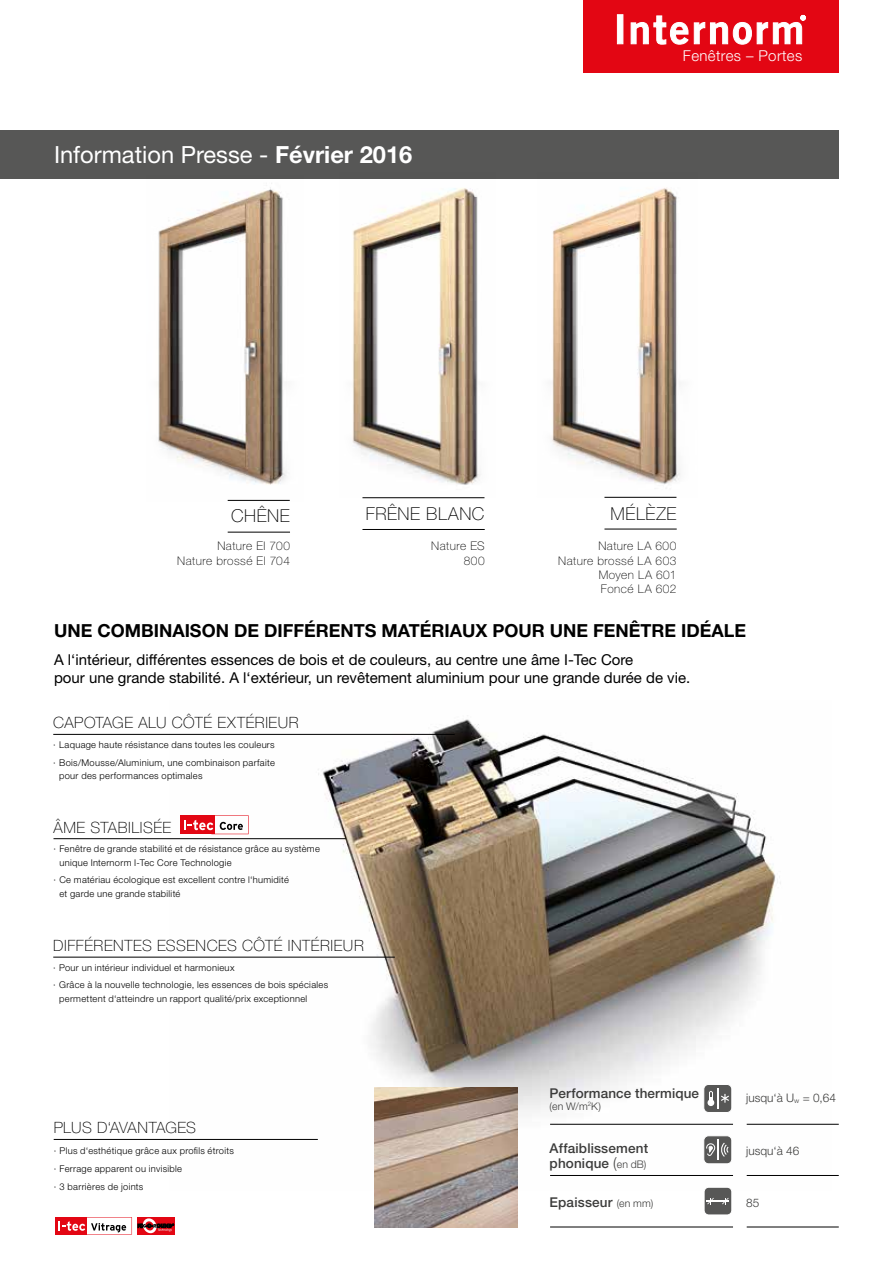
<style>
.page{position:relative;width:893px;height:1263px;background:#fff}
.page>*{position:absolute;margin:0;border:0;box-sizing:border-box;transform-origin:0 0}
.t1{font:23.7px "Helvetica Neue LT Pro";color:#fff}
.t2{font:700 18px "Helvetica Neue LT Pro";color:#000}
.t3{font:100 17.85px "Helvetica Neue LT Pro";letter-spacing:.035em;color:#000}
.t4{font:100 15.6px "Helvetica Neue LT Pro";letter-spacing:.035em;color:#000}
.t5{font:100 15.6px "Helvetica Neue LT Pro";letter-spacing:.005em;color:#000}
.t6{font:15px/18px "Helvetica Neue LT Pro";color:#000}
.t7{font:300 15px "Helvetica Neue LT Pro";letter-spacing:.025em;color:#fff}
.t8{font:500 13.5px/15px "Helvetica Neue LT Pro";letter-spacing:.01em;color:#3c3c3b}
.t9{font:100 11.85px/14.2px "Helvetica Neue LT Pro";letter-spacing:.045em;color:#000;text-align:right}
.t10{font:300 11.85px "Helvetica Neue LT Pro";color:#3c3c3b}
.t11{font:300 10.5px "Helvetica Neue LT Pro";color:#3c3c3b}
.t12{font:300 9.3px/17.9px "Helvetica Neue LT Pro";letter-spacing:.03em;color:#000}
.s1{font-weight:700}
.s2{font-size:6.9px}
.s3{font-weight:300;font-size:15px}
.s4{font-weight:300;font-size:10.5px}
</style>
<div class="page">
<div style="left:1px;top:130px;width:838px;height:49px;background:#575756"></div>
<div style="left:584px;top:0;width:255px;height:73px;background:#e30613"></div>
<div style="left:617px;top:14px;width:6px;height:30px;background:#fff"></div>
<svg style="left:631px;top:15px;width:175px;height:30px"></svg>
<img style="left:169px;top:719px;width:662px;height:471px">
<hr style="left:53px;top:734px;width:402px;height:1px;background:#000">
<hr style="left:54px;top:838px;width:292px;height:1px;background:#000">
<hr style="left:53px;top:957px;width:342px;height:1px;background:#000">
<div style="left:137px;top:1217px;width:38px;height:17px;background:#e30613"></div>
<svg style="left:138px;top:1218px;width:36px;height:15px"></svg>
<div style="left:181px;top:815px;width:34px;height:19px;background:#e30613"></div>
<svg style="left:184px;top:815px;width:65px;height:19px"></svg>
<hr style="left:54px;top:1139px;width:264px;height:1px;background:#000">
<div style="left:55px;top:1217px;width:32px;height:17px;background:#e30613"></div>
<svg style="left:58px;top:1217px;width:74px;height:17px"></svg>
<img style="left:374px;top:1087px;width:143px;height:140px">
<hr style="left:550px;top:1124px;width:183px;height:1px;background:#000">
<hr style="left:550px;top:1175px;width:183px;height:1px;background:#000">
<div style="left:702px;top:1134px;width:31px;height:31px;border:2px solid #fff;border-radius:5px"></div>
<div style="left:704px;top:1136px;width:28px;height:28px;background:#575756;border-radius:5px"></div>
<div style="left:703px;top:1135px;width:29px;height:29px;border:1px solid #fff;border-radius:5px"></div>
<svg style="left:706px;top:1139px;width:23px;height:21px"></svg>
<div style="left:702px;top:1083px;width:31px;height:31px;border:2px solid #fff;border-radius:5px"></div>
<div style="left:704px;top:1084px;width:28px;height:28px;background:#575756;border-radius:5px"></div>
<div style="left:703px;top:1084px;width:29px;height:29px;border:1px solid #fff;border-radius:5px"></div>
<div style="left:707px;top:1099px;width:7px;height:7px;border:1px solid #fff;border-radius:50%"></div>
<svg style="left:708px;top:1088px;width:21px;height:21px"></svg>
<hr style="left:747px;top:1124px;width:92px;height:1px;background:#000">
<hr style="left:747px;top:1175px;width:92px;height:1px;background:#000">
<hr style="left:550px;top:1227px;width:183px;height:1px;background:#000">
<hr style="left:747px;top:1227px;width:92px;height:1px;background:#000">
<div style="left:703px;top:1186px;width:30px;height:30px;border:2px solid #fff;border-radius:5px"></div>
<div style="left:704px;top:1187px;width:28px;height:28px;background:#575756;border-radius:5px"></div>
<div style="left:704px;top:1187px;width:28px;height:28px;border:1px solid #fff;border-radius:5px"></div>
<svg style="left:706px;top:1198px;width:23px;height:6px"></svg>
<img style="left:551px;top:188px;width:129px;height:310px">
<img style="left:553px;top:189px;width:123px;height:293px">
<img style="left:158px;top:183px;width:132px;height:318px">
<img style="left:159px;top:189px;width:123px;height:294px">
<img style="left:352px;top:196px;width:133px;height:302px">
<img style="left:354px;top:188px;width:122px;height:296px">
<hr style="left:604px;top:497px;width:72px;height:1px;background:#000">
<hr style="left:604px;top:529px;width:73px;height:1px;background:#000">
<hr style="left:228px;top:500px;width:62px;height:1px;background:#000">
<hr style="left:228px;top:532px;width:62px;height:1px;background:#000">
<hr style="left:362px;top:497px;width:122px;height:1px;background:#000">
<hr style="left:362px;top:529px;width:123px;height:1px;background:#000">
<h1 class="t1" style="left:54px;top:140px;width:360px">Information Presse - <span class="s1">Février 2016</span></h1>
<h3 class="t7" style="left:683px;top:46px;width:121px">Fenêtres – Portes</h3>
<h3 class="t3" style="left:231px;top:505px;width:60px">CHÊNE</h3>
<h3 class="t3" style="left:366px;top:503px;width:120px">FRÊNE BLANC</h3>
<h3 class="t3" style="left:611px;top:503px;width:67px">MÉLÈZE</h3>
<p class="t9" style="left:177px;top:539px;width:114px">Nature EI 700<br>Nature brossé EI 704</p>
<p class="t9" style="left:431px;top:539px;width:55px">Nature ES<br>800</p>
<p class="t9" style="left:558px;top:539px;width:120px">Nature LA 600<br>Nature brossé LA 603<br>Moyen LA 601<br>Foncé LA 602</p>
<h2 class="t2" style="left:54px;top:619px;width:693px">UNE COMBINAISON DE DIFFÉRENTS MATÉRIAUX POUR UNE FENÊTRE IDÉALE</h2>
<h3 class="t6" style="left:54px;top:650px;width:638px">A l‘intérieur, différentes essences de bois et de couleurs, au centre une âme I-Tec Core<br>pour une grande stabilité. A l‘extérieur, un revêtement aluminium pour une grande durée de vie.</h3>
<h3 class="t4" style="left:53px;top:713px;width:247px">CAPOTAGE ALU CÔTÉ EXTÉRIEUR</h3>
<p class="t12" style="left:53px;top:735px;width:223px">· Laquage haute résistance dans toutes les couleurs · Bois/Mousse/Aluminium, une combinaison parfaite</p>
<p class="t12" style="left:59px;top:767px;width:145px">pour des performances optimales</p>
<h3 class="t4" style="left:54px;top:818px;width:119px">ÂME STABILISÉE</h3>
<p class="t12" style="left:59px;top:842px;width:262px;line-height:13.5px;text-indent:-6px">· Fenêtre de grande stabilité et de résistance grâce au système unique Internorm I-Tec Core Technologie</p>
<p class="t12" style="left:59px;top:873px;width:231px;line-height:13.5px;text-indent:-6px">· Ce matériau écologique est excellent contre l‘humidité et garde une grande stabilité</p>
<h3 class="t4" style="left:53px;top:936px;width:312px">DIFFÉRENTES ESSENCES CÔTÉ INTÉRIEUR</h3>
<p class="t12" style="left:53px;top:958px;width:276px">· Pour un intérieur individuel et harmonieux<br>· Grâce à la nouvelle technologie, les essences de bois spéciales</p>
<p class="t12" style="left:59px;top:989px;width:250px">permettent d‘atteindre un rapport qualité/prix exceptionnel</p>
<h3 class="t5" style="left:54px;top:1118px;width:144px">PLUS D‘AVANTAGES</h3>
<p class="t12" style="left:54px;top:1142px;width:182px">· Plus d‘esthétique grâce aux profils étroits · Ferrage apparent ou invisible<br>· 3 barrières de joints</p>
<h3 class="t8" style="left:550px;top:1085px;width:151px">Performance thermique</h3>
<p class="t10" style="left:746px;top:1090px;width:91px">jusqu‘à U<span class="s2">w</span> = 0,64</p>
<p class="t11" style="left:550px;top:1099px;width:53px">(en W/m<sup>2</sup>K)</p>
<h3 class="t8" style="left:550px;top:1141px;width:100px">Affaiblissement phonique <span class="s3">(</span><span class="s4">en dB)</span></h3>
<h3 class="t8" style="left:550px;top:1195px;width:105px">Epaisseur <span class="s4">(en mm)</span></h3>
<p class="t10" style="left:746px;top:1144px;width:55px">jusqu‘à 46</p>
<p class="t10" style="left:746px;top:1195px;width:15px">85</p>
</div>
